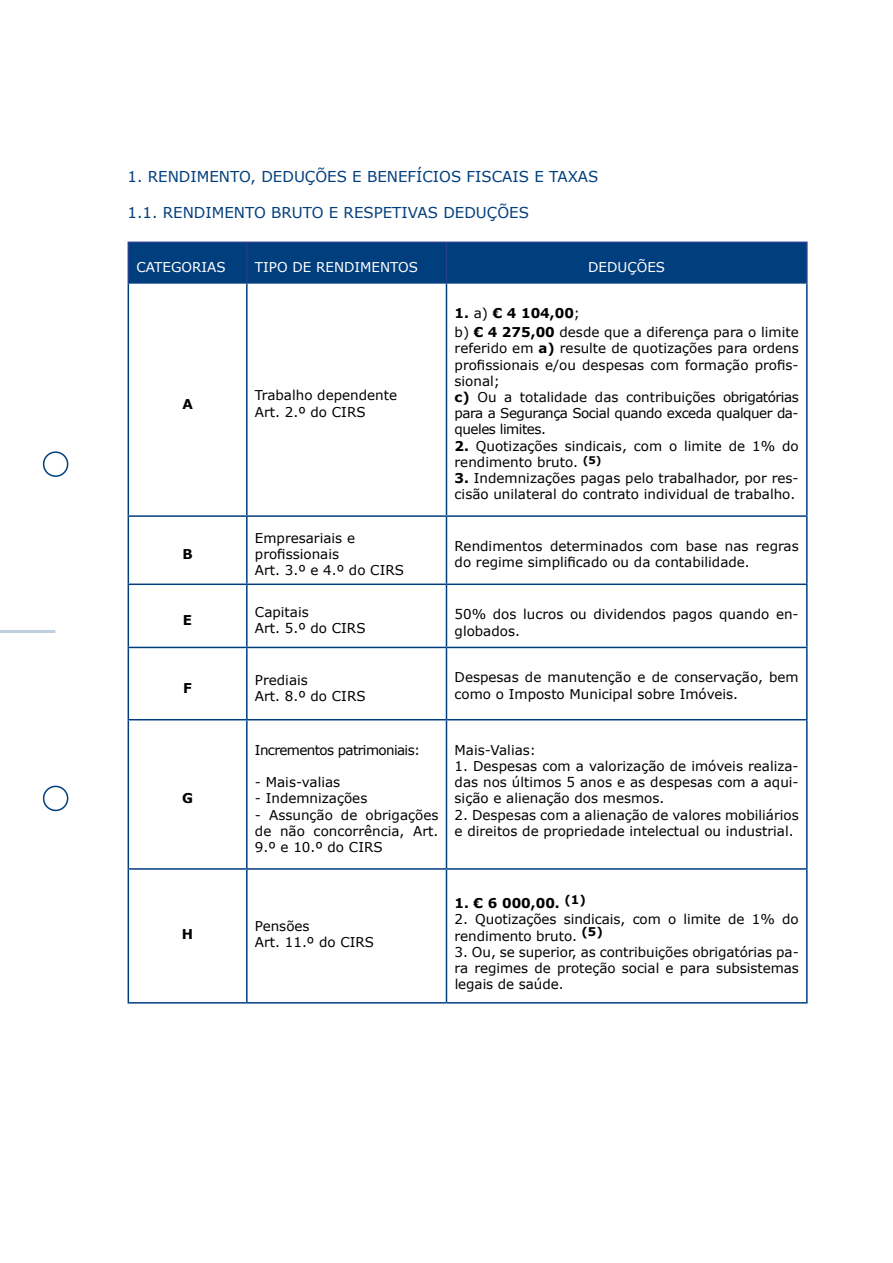
<style>
.page{position:relative;width:893px;height:1263px;background:#fff}
.page>*{position:absolute;margin:0;border:0;box-sizing:border-box;transform-origin:0 0}
.t1{font:15px "Verdana";color:#003e7e}
.t2{font:13.5px/16.2px "Verdana";color:#000}
.t3{font:13.5px "Verdana";color:#fff}
.t4{font:13.5px "Verdana";letter-spacing:-.045em;color:#000}
.t5{font:700 13.5px "Verdana";color:#000}
.s1{font-weight:700}
</style>
<div class="page">
<div style="left:128px;top:242px;width:119px;height:41px;background:#003e7e"></div>
<div style="left:247px;top:243px;width:559px;height:39px;background:#003e7e"></div>
<hr style="left:446px;top:517px;width:1px;height:66px;background:#003e7e">
<hr style="left:128px;top:720px;width:1px;height:148px;background:#003e7e">
<hr style="left:806px;top:720px;width:2px;height:148px;background:#003e7e">
<hr style="left:446px;top:583px;width:362px;height:2px;background:#003e7e">
<hr style="left:128px;top:647px;width:119px;height:1px;background:#003e7e">
<hr style="left:806px;top:517px;width:2px;height:66px;background:#003e7e">
<hr style="left:128px;top:585px;width:1px;height:62px;background:#003e7e">
<hr style="left:806px;top:585px;width:2px;height:62px;background:#003e7e">
<hr style="left:128px;top:648px;width:1px;height:71px;background:#003e7e">
<hr style="left:128px;top:719px;width:119px;height:1px;background:#003e7e">
<hr style="left:246px;top:243px;width:1px;height:39px;background:#25408f">
<hr style="left:446px;top:243px;width:1px;height:39px;background:#25408f">
<hr style="left:128px;top:242px;width:119px;height:1px;background:#25408f">
<hr style="left:128px;top:243px;width:1px;height:39px;background:#25408f">
<hr style="left:247px;top:242px;width:199px;height:1px;background:#25408f">
<hr style="left:446px;top:242px;width:362px;height:1px;background:#25408f">
<hr style="left:806px;top:243px;width:2px;height:39px;background:#25408f">
<hr style="left:247px;top:1002px;width:199px;height:1px;background:#003e7e">
<hr style="left:446px;top:868px;width:362px;height:2px;background:#003e7e">
<hr style="left:446px;top:870px;width:1px;height:132px;background:#003e7e">
<hr style="left:806px;top:870px;width:2px;height:132px;background:#003e7e">
<hr style="left:446px;top:1002px;width:362px;height:1px;background:#003e7e">
<hr style="left:128px;top:868px;width:119px;height:2px;background:#003e7e">
<hr style="left:128px;top:870px;width:1px;height:132px;background:#003e7e">
<hr style="left:246px;top:870px;width:2px;height:132px;background:#003e7e">
<hr style="left:128px;top:1002px;width:119px;height:1px;background:#003e7e">
<hr style="left:246px;top:720px;width:2px;height:148px;background:#003e7e">
<hr style="left:446px;top:720px;width:1px;height:148px;background:#003e7e">
<hr style="left:247px;top:868px;width:199px;height:2px;background:#003e7e">
<hr style="left:446px;top:647px;width:362px;height:1px;background:#003e7e">
<hr style="left:806px;top:648px;width:2px;height:71px;background:#003e7e">
<hr style="left:446px;top:719px;width:362px;height:1px;background:#003e7e">
<hr style="left:246px;top:648px;width:2px;height:71px;background:#003e7e">
<hr style="left:446px;top:648px;width:1px;height:71px;background:#003e7e">
<hr style="left:247px;top:719px;width:199px;height:1px;background:#003e7e">
<hr style="left:247px;top:583px;width:199px;height:2px;background:#003e7e">
<hr style="left:246px;top:585px;width:2px;height:62px;background:#003e7e">
<hr style="left:446px;top:585px;width:1px;height:62px;background:#003e7e">
<hr style="left:247px;top:647px;width:199px;height:1px;background:#003e7e">
<hr style="left:128px;top:517px;width:1px;height:66px;background:#003e7e">
<hr style="left:246px;top:517px;width:2px;height:66px;background:#003e7e">
<hr style="left:128px;top:583px;width:119px;height:2px;background:#003e7e">
<hr style="left:446px;top:282px;width:362px;height:2px;background:#003e7e">
<hr style="left:806px;top:284px;width:2px;height:231px;background:#003e7e">
<hr style="left:446px;top:515px;width:362px;height:2px;background:#003e7e">
<hr style="left:247px;top:282px;width:199px;height:2px;background:#003e7e">
<hr style="left:446px;top:284px;width:1px;height:231px;background:#003e7e">
<hr style="left:247px;top:515px;width:199px;height:2px;background:#003e7e">
<hr style="left:128px;top:282px;width:119px;height:2px;background:#003e7e">
<hr style="left:128px;top:284px;width:1px;height:231px;background:#003e7e">
<hr style="left:246px;top:284px;width:2px;height:231px;background:#003e7e">
<hr style="left:128px;top:515px;width:119px;height:2px;background:#003e7e">
<hr style="left:0;top:630px;width:55px;height:3px;background:#bfcfdf">
<div style="left:43px;top:451px;width:25px;height:26px;border:2px solid #003e7e;border-radius:50%"></div>
<div style="left:43px;top:786px;width:25px;height:25px;border:2px solid #003e7e;border-radius:50%"></div>
<p class="t1" style="left:128px;top:167px;width:472px">1. RENDIMENTO, DEDUÇÕES E BENEFÍCIOS FISCAIS E TAXAS</p>
<p class="t1" style="left:128px;top:203px;width:403px">1.1. RENDIMENTO BRUTO E RESPETIVAS DEDUÇÕES</p>
<p class="t3" style="left:136px;top:258px;width:91px">CATEGORIAS</p>
<p class="t3" style="left:255px;top:258px;width:165px">TIPO DE RENDIMENTOS</p>
<p class="t3" style="left:588px;top:258px;width:79px">DEDUÇÕES</p>
<p class="t5" style="left:182px;top:395px;width:12px">A</p>
<p class="t2" style="left:255px;top:387px;width:144px">Trabalho dependente<br>Art. 2.º do CIRS</p>
<p class="t2" style="left:455px;top:303px;width:346px;line-height:19.2px"><span class="s1">1.</span> a) <span class="s1">€ 4 104,00</span>;<br>b) <span class="s1">€ 4 275,00</span> desde que a diferença para o limite</p>
<p class="t2" style="left:455px;top:340px;width:346px">referido em <span class="s1">a)</span> resulte de quotizações para ordens profissionais e/ou despesas com formação profis&shy;sional;<br><span class="s1">c)</span> Ou a totalidade das contribuições obrigatórias para a Segurança Social quando exceda qualquer da&shy;queles limites.</p>
<p class="t2" style="left:455px;top:437px;width:346px"><span class="s1">2.</span> Quotizações sindicais, com o limite de 1% do rendimento bruto. <sup>(5)</sup></p>
<p class="t2" style="left:455px;top:469px;width:346px"><span class="s1">3.</span> Indemnizações pagas pelo trabalhador, por res&shy;cisão unilateral do contrato individual de trabalho.</p>
<p class="t5" style="left:182px;top:546px;width:12px">B</p>
<p class="t2" style="left:255px;top:530px;width:151px">Empresariais e profissionais<br>Art. 3.º e 4.º do CIRS</p>
<p class="t2" style="left:455px;top:538px;width:346px">Rendimentos determinados com base nas regras do regime simplificado ou da contabilidade.</p>
<p class="t5" style="left:183px;top:611px;width:11px">E</p>
<p class="t2" style="left:255px;top:603px;width:112px">Capitais<br>Art. 5.º do CIRS</p>
<p class="t2" style="left:455px;top:606px;width:346px">50% dos lucros ou dividendos pagos quando en&shy;globados.</p>
<p class="t5" style="left:183px;top:679px;width:10px">F</p>
<p class="t2" style="left:255px;top:671px;width:112px">Prediais<br>Art. 8.º do CIRS</p>
<p class="t2" style="left:455px;top:669px;width:346px">Despesas de manutenção e de conservação, bem como o Imposto Municipal sobre Imóveis.</p>
<p class="t5" style="left:182px;top:790px;width:12px">G</p>
<p class="t4" style="left:255px;top:741px;width:167px">Incrementos patrimoniais:</p>
<p class="t2" style="left:255px;top:774px;width:87px">- Mais-valias</p>
<p class="t2" style="left:255px;top:790px;width:114px">- Indemnizações</p>
<p class="t2" style="left:255px;top:806px;width:185px;text-align:justify">- Assunção de obrigações de não concorrência, Art.<br>9.º e 10.º do CIRS</p>
<p class="t5" style="left:182px;top:925px;width:13px">H</p>
<p class="t2" style="left:255px;top:917px;width:121px">Pensões<br>Art. 11.º do CIRS</p>
<p class="t2" style="left:455px;top:741px;width:83px">Mais-Valias:</p>
<p class="t2" style="left:455px;top:757px;width:346px;text-align:justify">1. Despesas com a valorização de imóveis realiza&shy;das nos últimos 5 anos e as despesas com a aqui&shy;sição e alienação dos mesmos.</p>
<p class="t2" style="left:455px;top:806px;width:346px">2. Despesas com a alienação de valores mobiliários e direitos de propriedade intelectual ou industrial.</p>
<p class="t5" style="left:455px;top:895px;width:133px">1. € 6 000,00. <sup>(1)</sup></p>
<p class="t2" style="left:455px;top:911px;width:346px">2. Quotizações sindicais, com o limite de 1% do rendimento bruto. <sup>(5)</sup></p>
<p class="t2" style="left:455px;top:943px;width:346px;text-align:justify">3. Ou, se superior, as contribuições obrigatórias pa&shy;ra regimes de proteção social e para subsistemas legais de saúde.</p>
</div>
